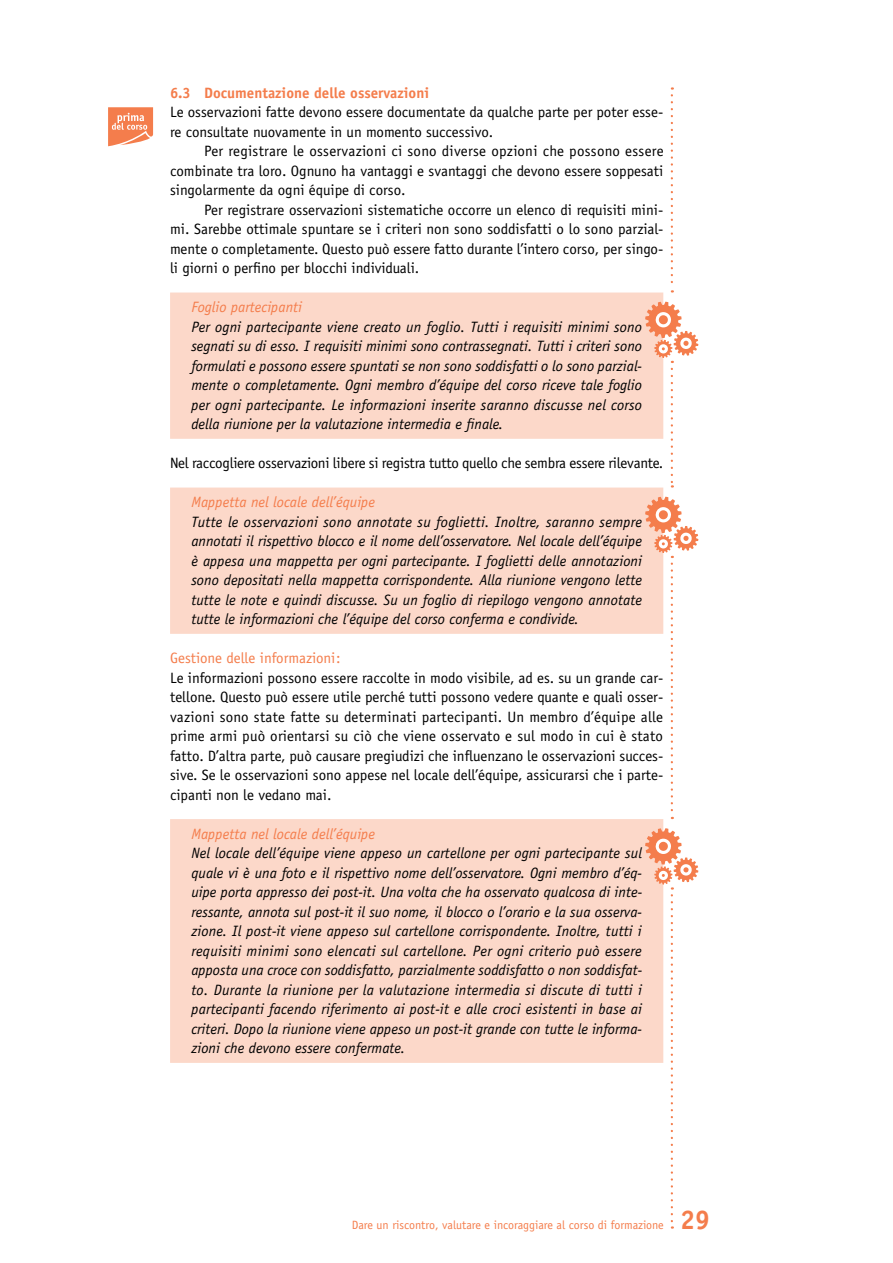
<style>
.page{position:relative;width:893px;height:1263px;background:#fff}
.page>*{position:absolute;margin:0;border:0;box-sizing:border-box;transform-origin:0 0}
.t1{font:700 27px "Officina Sans";color:#f47d4c}
.t2{font:italic 15px/19.5px "Officina Sans";color:#000;text-align:justify}
.t3{font:15px/19.5px "Officina Sans";color:#000;text-align:justify}
.t4{font:italic 15px "Officina Sans";color:#f47d4c}
.t5{font:700 15px "Officina Sans";color:#f47d4c}
.t6{font:15px "Officina Sans";color:#f47d4c}
.t7{font:12px "Officina Sans";color:#f47d4c}
</style>
<div class="page">
<svg style="left:108px;top:107px;width:45px;height:39px;background:#f69973"></svg>
<div style="left:170px;top:293px;width:493px;height:146px;background:#fcd8c9"></div>
<div style="left:170px;top:488px;width:493px;height:146px;background:#fcd8c9"></div>
<div style="left:170px;top:819px;width:493px;height:244px;background:#fcd8c9"></div>
<svg style="left:645px;top:828px;width:53px;height:401px"></svg>
<svg style="left:671px;top:87px;width:2px;height:206px"></svg>
<svg style="left:645px;top:497px;width:53px;height:61px"></svg>
<svg style="left:671px;top:564px;width:2px;height:255px"></svg>
<svg style="left:645px;top:302px;width:53px;height:61px"></svg>
<svg style="left:671px;top:369px;width:2px;height:119px"></svg>
<p class="t5" style="left:170px;top:83px;width:261px">6.3 Documentazione delle osservazioni</p>
<p class="t3" style="left:170px;top:102px;width:495px">Le osservazioni fatte devono essere documentate da qualche parte per poter esse&shy;re consultate nuovamente in un momento successivo.</p>
<p class="t3" style="left:170px;top:141px;width:495px;text-indent:34px">Per registrare le osservazioni ci sono diverse opzioni che possono essere combinate tra loro. Ognuno ha vantaggi e svantaggi che devono essere soppesati singolarmente da ogni équipe di corso.</p>
<p class="t3" style="left:170px;top:200px;width:495px;text-indent:34px">Per registrare osservazioni sistematiche occorre un elenco di requisiti mini&shy;mi. Sarebbe ottimale spuntare se i criteri non sono soddisfatti o lo sono parzial&shy;mente o completamente. Questo può essere fatto durante l’intero corso, per singo&shy;li giorni o perfino per blocchi individuali.</p>
<p class="t4" style="left:191px;top:298px;width:112px">Foglio partecipanti</p>
<p class="t2" style="left:191px;top:317px;width:452px">Per ogni partecipante viene creato un foglio. Tutti i requisiti minimi sono segnati su di esso. I requisiti minimi sono contrassegnati. Tutti i criteri sono formulati e possono essere spuntati se non sono soddisfatti o lo sono parzial&shy;mente o completamente. Ogni membro d’équipe del corso riceve tale foglio per ogni partecipante. Le informazioni inserite saranno discusse nel corso della riunione per la valutazione intermedia e finale.</p>
<p class="t3" style="left:170px;top:453px;width:495px">Nel raccogliere osservazioni libere si registra tutto quello che sembra essere rilevante.</p>
<p class="t4" style="left:191px;top:493px;width:185px">Mappetta nel locale dell’équipe</p>
<p class="t2" style="left:191px;top:512px;width:452px">Tutte le osservazioni sono annotate su foglietti. Inoltre, saranno sempre annotati il rispettivo blocco e il nome dell’osservatore. Nel locale dell’équipe è appesa una mappetta per ogni partecipante. I foglietti delle annotazioni sono depositati nella mappetta corrispondente. Alla riunione vengono lette tutte le note e quindi discusse. Su un foglio di riepilogo vengono annotate tutte le informazioni che l’équipe del corso conferma e condivide.</p>
<p class="t6" style="left:170px;top:649px;width:172px">Gestione delle informazioni:</p>
<p class="t3" style="left:170px;top:668px;width:495px">Le informazioni possono essere raccolte in modo visibile, ad es. su un grande car&shy;tellone. Questo può essere utile perché tutti possono vedere quante e quali osser&shy;vazioni sono state fatte su determinati partecipanti. Un membro d’équipe alle prime armi può orientarsi su ciò che viene osservato e sul modo in cui è stato fatto. D’altra parte, può causare pregiudizi che influenzano le osservazioni succes&shy;sive. Se le osservazioni sono appese nel locale dell’équipe, assicurarsi che i parte&shy;cipanti non le vedano mai.</p>
<p class="t4" style="left:191px;top:825px;width:185px">Mappetta nel locale dell’équipe</p>
<p class="t2" style="left:191px;top:843px;width:452px">Nel locale dell’équipe viene appeso un cartellone per ogni partecipante sul quale vi è una foto e il rispettivo nome dell’osservatore. Ogni membro d’éq&shy;uipe porta appresso dei post-it. Una volta che ha osservato qualcosa di inte&shy;ressante, annota sul post-it il suo nome, il blocco o l’orario e la sua osserva&shy;zione. Il post-it viene appeso sul cartellone corrispondente. Inoltre, tutti i requisiti minimi sono elencati sul cartellone. Per ogni criterio può essere apposta una croce con soddisfatto, parzialmente soddisfatto o non soddisfat&shy;to. Durante la riunione per la valutazione intermedia si discute di tutti i partecipanti facendo riferimento ai post-it e alle croci esistenti in base ai criteri. Dopo la riunione viene appeso un post-it grande con tutte le informa&shy;zioni che devono essere confermate.</p>
<p class="t7" style="left:352px;top:1217px;width:314px">Dare un riscontro, valutare e incoraggiare al corso di formazione</p>
<h1 class="t1" style="left:680px;top:1202px;width:32px">29</h1>
</div>
